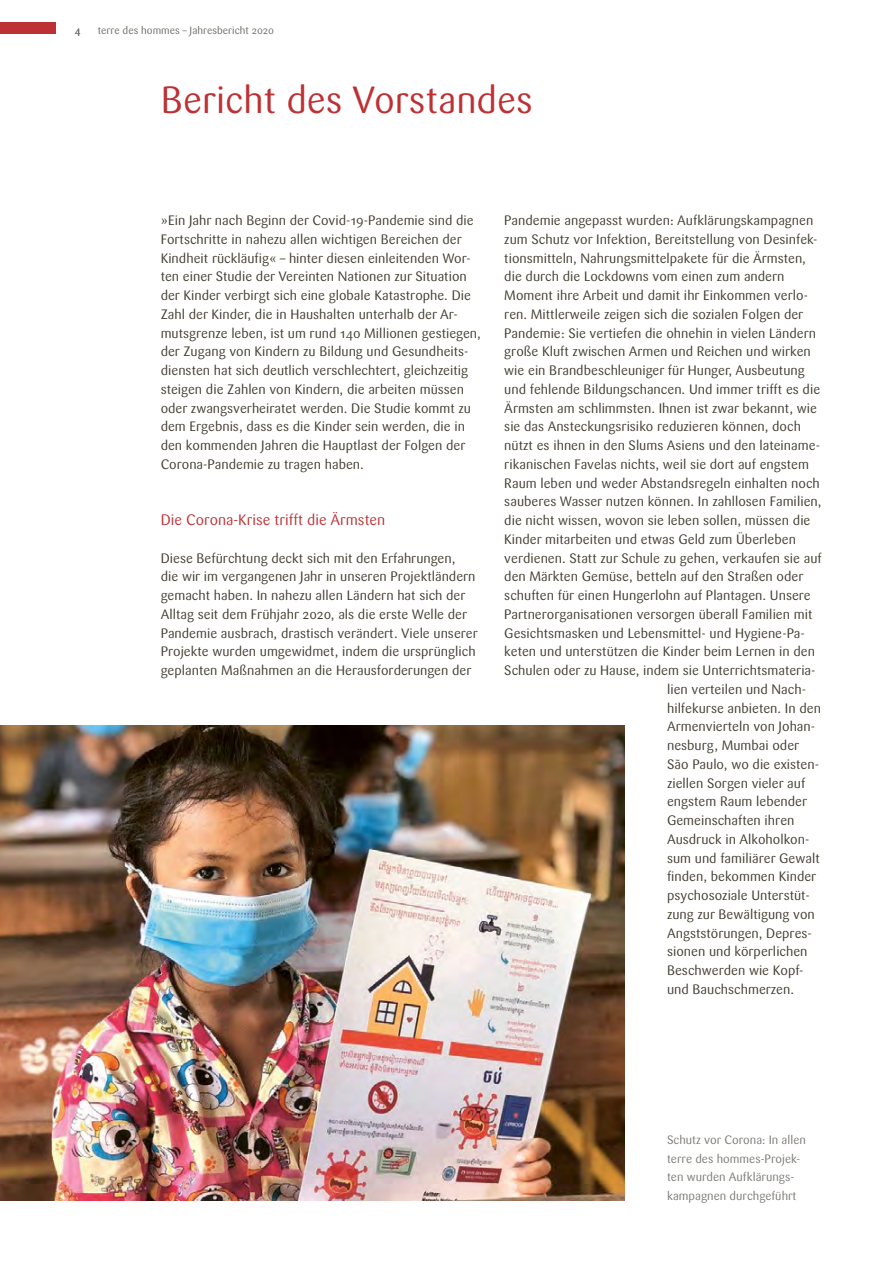
<style>
.page{position:relative;width:893px;height:1263px;background:#fff}
.page>*{position:absolute;margin:0;border:0;box-sizing:border-box;transform-origin:0 0}
.H1_T1{font:37.5px "Sari OT";color:#bd3135}
.H3_T3{font:15px "Sari OT";color:#bd3135}
.P_Erster{font:13.5px/18.8px "Sari OT";color:#413c2f}
.t1{font:12px/18.8px "Sari OT";color:#7b7974}
.t2{font:10.5px "Sari OT";color:#6d6a63}
</style>
<div class="page">
<div style="left:0;top:22px;width:56px;height:12px;background:#bd3135"></div>
<img style="left:0;top:725px;width:624px;height:475px">
<p class="t2" style="left:75px;top:24px;width:7px">4</p>
<p class="t2" style="left:98px;top:24px;width:178px">terre des hommes – Jahresbericht 2020</p>
<h1 class="H1_T1" style="left:161px;top:75px;width:374px">Bericht des Vorstandes</h1>
<p class="P_Erster" style="left:161px;top:211px;width:322px">»Ein Jahr nach Beginn der Covid-19-Pandemie sind die Fortschritte in nahezu allen wichtigen Bereichen der Kindheit rückläufig« – hinter diesen einleitenden Wor&shy;ten einer Studie der Vereinten Nationen zur Situation der Kinder verbirgt sich eine globale Katastrophe. Die Zahl der Kinder, die in Haushalten unterhalb der Ar&shy;mutsgrenze leben, ist um rund 140 Millionen gestiegen, der Zugang von Kindern zu Bildung und Gesundheits&shy;diensten hat sich deutlich verschlechtert, gleichzeitig steigen die Zahlen von Kindern, die arbeiten müssen oder zwangsverheiratet werden. Die Studie kommt zu dem Ergebnis, dass es die Kinder sein werden, die in den kommenden Jahren die Hauptlast der Folgen der Corona-Pandemie zu tragen haben.</p>
<h3 class="H3_T3" style="left:161px;top:510px;width:226px">Die Corona-Krise trifft die Ärmsten</h3>
<p class="P_Erster" style="left:161px;top:548px;width:319px">Diese Befürchtung deckt sich mit den Erfahrungen,<br>die wir im vergangenen Jahr in unseren Projektländern gemacht haben. In nahezu allen Ländern hat sich der Alltag seit dem Frühjahr 2020, als die erste Welle der Pandemie ausbrach, drastisch verändert. Viele unserer Projekte wurden umgewidmet, indem die ursprünglich geplanten Maßnahmen an die Herausforderungen der</p>
<p class="P_Erster" style="left:504px;top:211px;width:311px">Pandemie angepasst wurden: Aufklärungskampagnen</p>
<p class="P_Erster" style="left:504px;top:230px;width:313px">zum Schutz vor Infektion, Bereitstellung von Desinfek-</p>
<p class="P_Erster" style="left:504px;top:248px;width:303px">tionsmitteln, Nahrungsmittelpakete für die Ärmsten,</p>
<p class="P_Erster" style="left:504px;top:267px;width:282px">die durch die Lockdowns vom einen zum andern</p>
<p class="P_Erster" style="left:504px;top:286px;width:305px">Moment ihre Arbeit und damit ihr Einkommen verlo-</p>
<p class="P_Erster" style="left:504px;top:305px;width:301px">ren. Mittlerweile zeigen sich die sozialen Folgen der</p>
<p class="P_Erster" style="left:504px;top:323px;width:313px">Pandemie: Sie vertiefen die ohnehin in vielen Ländern</p>
<p class="P_Erster" style="left:504px;top:342px;width:308px">große Kluft zwischen Armen und Reichen und wirken</p>
<p class="P_Erster" style="left:504px;top:361px;width:302px">wie ein Brandbeschleuniger für Hunger, Ausbeutung</p>
<p class="P_Erster" style="left:504px;top:380px;width:317px">und fehlende Bildungschancen. Und immer trifft es die</p>
<p class="P_Erster" style="left:504px;top:398px;width:314px">Ärmsten am schlimmsten. Ihnen ist zwar bekannt, wie</p>
<p class="P_Erster" style="left:504px;top:417px;width:298px">sie das Ansteckungsrisiko reduzieren können, doch</p>
<p class="P_Erster" style="left:504px;top:436px;width:317px">nützt es ihnen in den Slums Asiens und den lateiname-</p>
<p class="P_Erster" style="left:504px;top:455px;width:306px">rikanischen Favelas nichts, weil sie dort auf engstem</p>
<p class="P_Erster" style="left:504px;top:473px;width:317px">Raum leben und weder Abstandsregeln einhalten noch</p>
<p class="P_Erster" style="left:504px;top:492px;width:319px">sauberes Wasser nutzen können. In zahllosen Familien,</p>
<p class="P_Erster" style="left:504px;top:511px;width:308px">die nicht wissen, wovon sie leben sollen, müssen die</p>
<p class="P_Erster" style="left:504px;top:530px;width:293px">Kinder mitarbeiten und etwas Geld zum Überleben</p>
<p class="P_Erster" style="left:504px;top:548px;width:319px">verdienen. Statt zur Schule zu gehen, verkaufen sie auf</p>
<p class="P_Erster" style="left:504px;top:567px;width:301px">den Märkten Gemüse, betteln auf den Straßen oder</p>
<p class="P_Erster" style="left:504px;top:586px;width:308px">schuften für einen Hungerlohn auf Plantagen. Unsere</p>
<p class="P_Erster" style="left:504px;top:605px;width:310px">Partnerorganisationen versorgen überall Familien mit</p>
<p class="P_Erster" style="left:504px;top:623px;width:302px">Gesichtsmasken und Lebensmittel- und Hygiene-Pa-</p>
<p class="P_Erster" style="left:504px;top:642px;width:312px">keten und unterstützen die Kinder beim Lernen in den</p>
<p class="P_Erster" style="left:504px;top:661px;width:313px">Schulen oder zu Hause, indem sie Unterrichtsmateria-</p>
<p class="P_Erster" style="left:667px;top:680px;width:139px">lien verteilen und Nach-</p>
<p class="P_Erster" style="left:667px;top:698px;width:155px">hilfekurse anbieten. In den</p>
<p class="P_Erster" style="left:667px;top:717px;width:150px">Armenvierteln von Johan-</p>
<p class="P_Erster" style="left:667px;top:736px;width:134px">nesburg, Mumbai oder</p>
<p class="P_Erster" style="left:667px;top:755px;width:153px">São Paulo, wo die existen-</p>
<p class="P_Erster" style="left:667px;top:773px;width:140px">ziellen Sorgen vieler auf</p>
<p class="P_Erster" style="left:667px;top:792px;width:142px">engstem Raum lebender</p>
<p class="P_Erster" style="left:667px;top:811px;width:129px">Gemeinschaften ihren</p>
<p class="P_Erster" style="left:667px;top:830px;width:144px">Ausdruck in Alkoholkon-</p>
<p class="P_Erster" style="left:667px;top:848px;width:154px">sum und familiärer Gewalt</p>
<p class="P_Erster" style="left:667px;top:867px;width:151px">finden, bekommen Kinder</p>
<p class="P_Erster" style="left:667px;top:886px;width:144px">psychosoziale Unterstüt-</p>
<p class="P_Erster" style="left:667px;top:905px;width:149px">zung zur Bewältigung von</p>
<p class="P_Erster" style="left:667px;top:923px;width:146px">Angststörungen, Depres-</p>
<p class="P_Erster" style="left:667px;top:942px;width:142px">sionen und körperlichen</p>
<p class="P_Erster" style="left:667px;top:961px;width:138px">Beschwerden wie Kopf-</p>
<p class="P_Erster" style="left:667px;top:980px;width:129px">und Bauchschmerzen.</p>
<p class="t1" style="left:667px;top:1130px;width:140px">Schutz vor Corona: In allen terre des hommes-Projek&shy;ten wurden Aufklärungs&shy;kampagnen durchgeführt</p>
</div>
